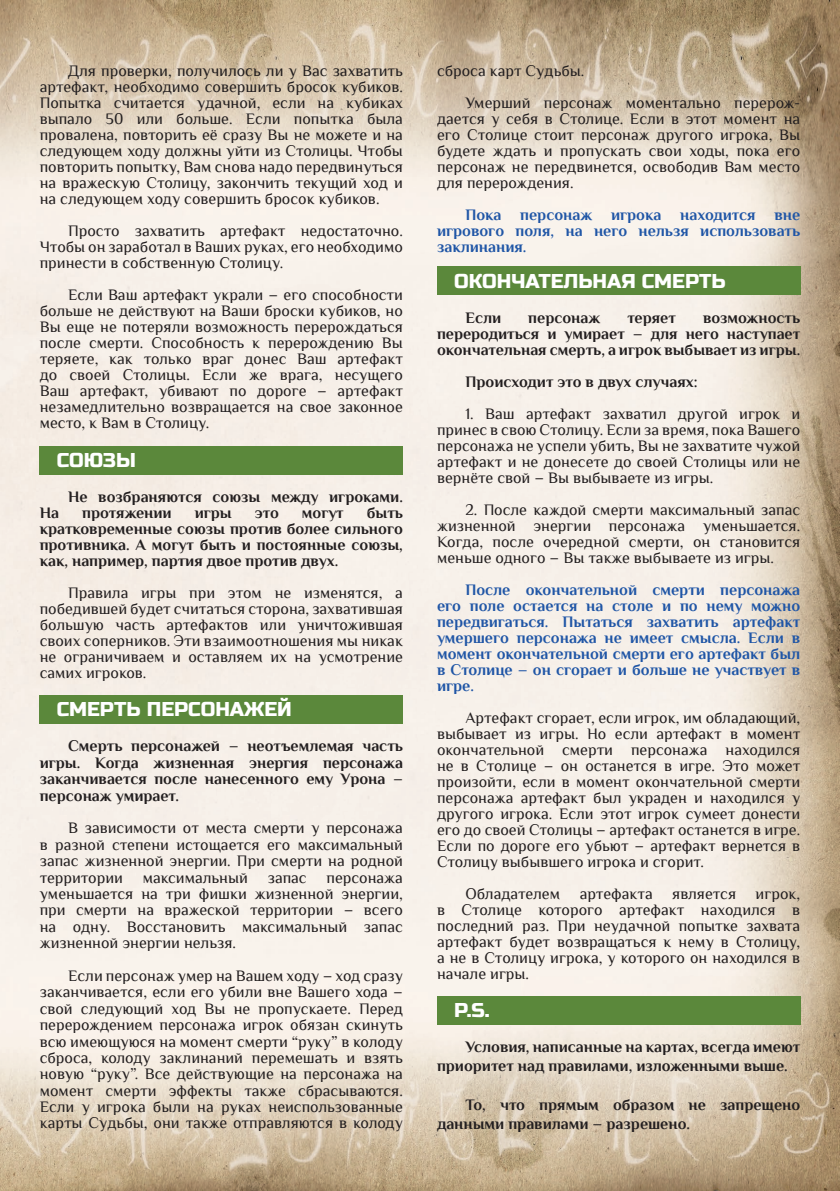
<style>
.page{position:relative;width:840px;height:1191px;background:#fff}
.page>*{position:absolute;margin:0;border:0;box-sizing:border-box;transform-origin:0 0}
.t1{font:20px "Russo One";color:#fff}
.t2{font:16px/16px "Philosopher";color:#231f20;text-align:justify}
.t3{font:700 16px/16px "Philosopher";color:#231f20;text-align:justify}
.t4{font:700 16px/16px "Philosopher";color:#2056a6;text-align:justify}
</style>
<div class="page">
<img style="left:0;top:0;width:839px;height:1191px">
<div style="left:40px;top:446px;width:363px;height:28px;background:#5b883b"></div>
<div style="left:40px;top:695px;width:363px;height:28px;background:#5b883b"></div>
<div style="left:437px;top:267px;width:362px;height:28px;background:#5b883b"></div>
<div style="left:437px;top:996px;width:362px;height:28px;background:#5b883b"></div>
<p class="t2" style="left:40px;top:63px;width:364px;text-indent:28px">Для проверки, получилось ли у Вас захватить артефакт, необходимо совершить бросок кубиков.<br>Попытка считается удачной, если на кубиках выпало 50 или больше. Если попытка была провалена, повторить её сразу Вы не можете и на следующем ходу должны уйти из Столицы. Чтобы повторить попытку, Вам снова надо передвинуться на вражескую Столицу, закончить текущий ход и на следующем ходу совершить бросок кубиков.</p>
<p class="t2" style="left:40px;top:223px;width:364px;text-indent:28px">Просто захватить артефакт недостаточно.<br>Чтобы он заработал в Ваших руках, его необходимо принести в собственную Столицу.</p>
<p class="t2" style="left:40px;top:287px;width:364px;text-indent:28px">Если Ваш артефакт украли – его способности больше не действуют на Ваши броски кубиков, но Вы еще не потеряли возможность перерождаться после смерти. Способность к перерождению Вы теряете, как только враг донес Ваш артефакт до своей Столицы. Если же врага, несущего Ваш артефакт, убивают по дороге – артефакт незамедлительно возвращается на свое законное место, к Вам в Столицу.</p>
<p class="t1" style="left:57px;top:448px;width:80px">СОЮЗЫ</p>
<p class="t3" style="left:68px;top:489px;width:336px">Не возбраняются союзы между игроками.</p>
<p class="t3" style="left:40px;top:505px;width:364px;text-indent:327px">быть кратковременные союзы против более сильного противника. А могут быть и постоянные союзы, как, например, партия двое против двух.</p>
<p class="t2" style="left:40px;top:585px;width:364px;text-indent:28px">Правила игры при этом не изменятся, а победившей будет считаться сторона, захватившая большую часть артефактов или уничтожившая своих соперников. Эти взаимоотношения мы никак не ограничиваем и оставляем их на усмотрение самих игроков.</p>
<p class="t3" style="left:40px;top:505px;width:21px">На</p>
<p class="t3" style="left:82px;top:505px;width:91px">протяжении</p>
<p class="t3" style="left:194px;top:505px;width:38px">игры</p>
<p class="t3" style="left:254px;top:505px;width:26px">это</p>
<p class="t3" style="left:301px;top:505px;width:43px">могут</p>
<p class="t1" style="left:57px;top:698px;width:236px">СМЕРТЬ ПЕРСОНАЖЕЙ</p>
<p class="t3" style="left:40px;top:738px;width:364px;text-indent:28px">Смерть персонажей – неотъемлемая часть игры. Когда жизненная энергия персонажа заканчивается после нанесенного ему Урона – персонаж умирает.</p>
<p class="t2" style="left:40px;top:820px;width:364px;text-indent:28px">В зависимости от места смерти у персонажа в разной степени истощается его максимальный запас жизненной энергии. При смерти на родной территории максимальный запас персонажа уменьшается на три фишки жизненной энергии, при смерти на вражеской территории – всего на одну. Восстановить максимальный запас жизненной энергии нельзя.</p>
<p class="t2" style="left:40px;top:967px;width:364px;text-indent:28px">Если персонаж умер на Вашем ходу – ход сразу заканчивается, если его убили вне Вашего хода – свой следующий ход Вы не пропускаете. Перед перерождением персонажа игрок обязан скинуть всю имеющуюся на момент смерти “руку” в колоду сброса, колоду заклинаний перемешать и взять новую “руку”. Все действующие на персонажа на момент смерти эффекты также сбрасываются.<br>Если у игрока были на руках неиспользованные карты Судьбы, они также отправляются в колоду</p>
<p class="t2" style="left:465px;top:55px;width:336px;line-height:32px;text-indent:-28px">сброса карт Судьбы.<br>Умерший персонаж моментально перерож-</p>
<p class="t2" style="left:437px;top:111px;width:364px">дается у себя в Столице. Если в этот момент на его Столице стоит персонаж другого игрока, Вы будете ждать и пропускать свои ходы, пока его персонаж не передвинется, освободив Вам место для перерождения.</p>
<p class="t4" style="left:437px;top:207px;width:364px;text-indent:28px">Пока персонаж игрока находится вне игрового поля, на него нельзя использовать заклинания.</p>
<p class="t1" style="left:454px;top:269px;width:273px">ОКОНЧАТЕЛЬНАЯ СМЕРТЬ</p>
<p class="t3" style="left:465px;top:310px;width:37px">Если</p>
<p class="t3" style="left:528px;top:310px;width:73px">персонаж</p>
<p class="t3" style="left:627px;top:310px;width:50px">теряет</p>
<p class="t3" style="left:437px;top:310px;width:364px;text-indent:266px">возможность переродиться и умирает – для него наступает окончательная смерть, а игрок выбывает из игры.</p>
<p class="t3" style="left:465px;top:374px;width:233px">Происходит это в двух случаях:</p>
<p class="t2" style="left:437px;top:406px;width:364px;text-indent:28px">1. Ваш артефакт захватил другой игрок и принес в свою Столицу. Если за время, пока Вашего персонажа не успели убить, Вы не захватите чужой артефакт и не донесете до своей Столицы или не вернёте свой – Вы выбываете из игры.</p>
<p class="t2" style="left:437px;top:502px;width:364px;text-indent:28px">2. После каждой смерти максимальный запас жизненной энергии персонажа уменьшается.<br>Когда, после очередной смерти, он становится меньше одного – Вы также выбываете из игры.</p>
<p class="t4" style="left:437px;top:582px;width:364px;text-indent:28px">После окончательной смерти персонажа его поле остается на столе и по нему можно передвигаться. Пытаться захватить артефакт умершего персонажа не имеет смысла. Если в момент окончательной смерти его артефакт был в Столице – он сгорает и больше не участвует в игре.</p>
<p class="t2" style="left:437px;top:710px;width:364px;text-indent:28px">Артефакт сгорает, если игрок, им обладающий, выбывает из игры. Но если артефакт в момент окончательной смерти персонажа находился не в Столице – он останется в игре. Это может произойти, если в момент окончательной смерти персонажа артефакт был украден и находился у другого игрока. Если этот игрок сумеет донести его до своей Столицы – артефакт останется в игре.<br>Если по дороге его убьют – артефакт вернется в Столицу выбывшего игрока и сгорит.</p>
<p class="t2" style="left:437px;top:886px;width:364px;text-indent:28px">Обладателем артефакта является игрок, в Столице которого артефакт находился в последний раз. При неудачной попытке захвата артефакт будет возвращаться к нему в Столицу, а не в Столицу игрока, у которого он находился в начале игры.</p>
<p class="t1" style="left:454px;top:998px;width:37px">P.S.</p>
<p class="t3" style="left:437px;top:1037px;width:364px;line-height:19px;text-indent:28px">Условия, написанные на картах, всегда имеют приоритет над правилами, изложенными выше.</p>
<p class="t3" style="left:437px;top:1094px;width:364px;line-height:19px;text-indent:28px">То, что прямым образом не запрещено данными правилами – разрешено.</p>
</div>
